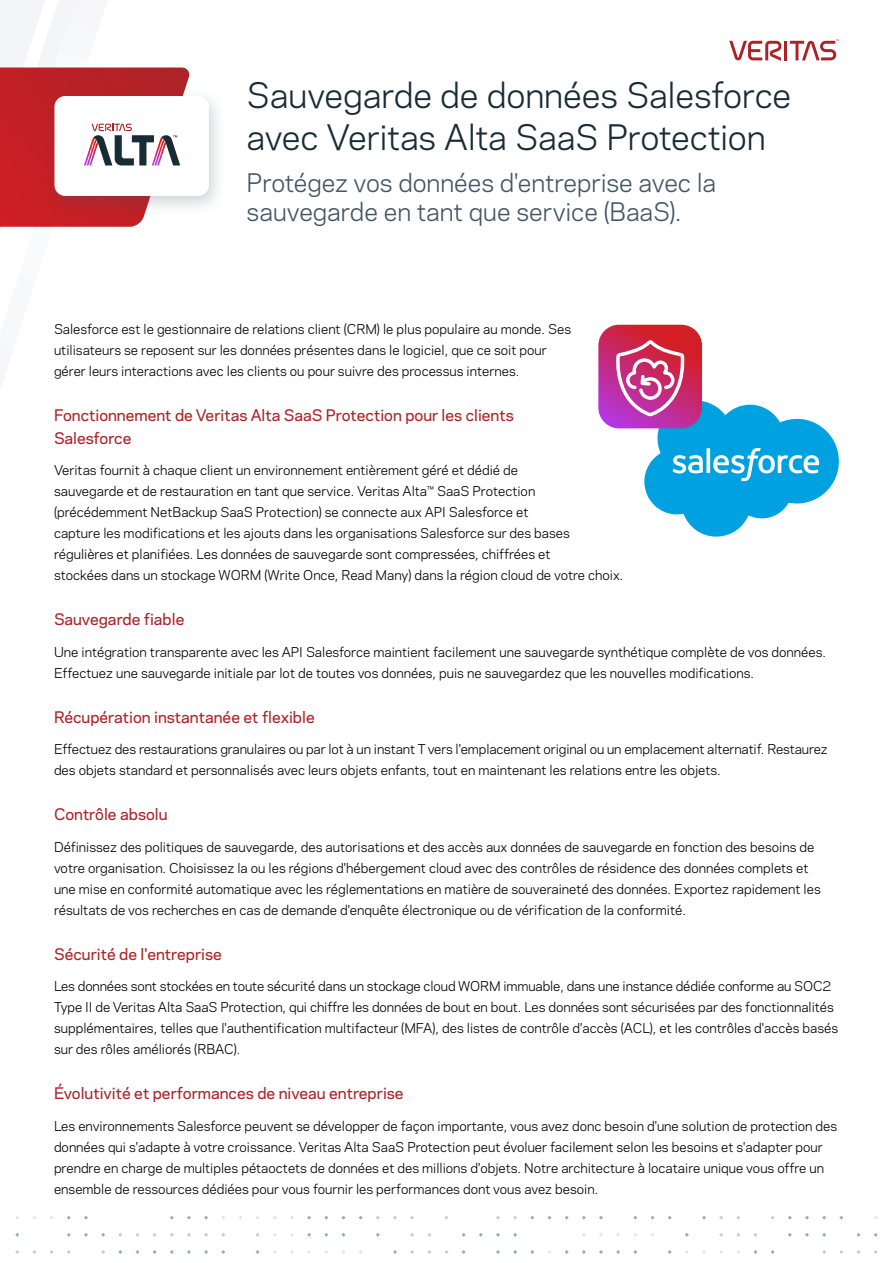
<style>
.page{position:relative;width:893px;height:1263px;background:#fff}
.page>*{position:absolute;margin:0;border:0;box-sizing:border-box;transform-origin:0 0}
.t1{font:33px/42px "Polaris";letter-spacing:-.01em;color:#182c35}
.t2{font:24px/28.8px "Polaris";letter-spacing:-.005em;color:#425563}
.t3{font:500 15px/22.5px "Polaris";color:#ab2328}
.t4{font:12.75px/21px "Polaris";color:#000}
</style>
<div class="page">
<svg style="left:771px;top:1250px;width:4px;height:4px"></svg>
<svg style="left:753px;top:1250px;width:4px;height:4px"></svg>
<svg style="left:719px;top:1233px;width:4px;height:4px"></svg>
<svg style="left:702px;top:1216px;width:4px;height:4px"></svg>
<svg style="left:702px;top:1250px;width:4px;height:4px"></svg>
<svg style="left:685px;top:1233px;width:4px;height:4px"></svg>
<svg style="left:685px;top:1250px;width:4px;height:4px"></svg>
<svg style="left:668px;top:1215px;width:4px;height:5px"></svg>
<svg style="left:668px;top:1250px;width:4px;height:4px"></svg>
<svg style="left:650px;top:1215px;width:4px;height:5px"></svg>
<svg style="left:633px;top:1215px;width:4px;height:5px"></svg>
<svg style="left:633px;top:1250px;width:4px;height:4px"></svg>
<svg style="left:616px;top:1250px;width:4px;height:4px"></svg>
<svg style="left:599px;top:1216px;width:4px;height:4px"></svg>
<svg style="left:599px;top:1250px;width:4px;height:4px"></svg>
<svg style="left:582px;top:1215px;width:4px;height:5px"></svg>
<svg style="left:582px;top:1250px;width:4px;height:4px"></svg>
<svg style="left:565px;top:1215px;width:4px;height:5px"></svg>
<svg style="left:565px;top:1250px;width:4px;height:4px"></svg>
<svg style="left:547px;top:1215px;width:4px;height:5px"></svg>
<svg style="left:530px;top:1215px;width:4px;height:5px"></svg>
<svg style="left:530px;top:1250px;width:4px;height:4px"></svg>
<svg style="left:513px;top:1233px;width:4px;height:4px"></svg>
<svg style="left:513px;top:1250px;width:4px;height:4px"></svg>
<svg style="left:496px;top:1216px;width:4px;height:4px"></svg>
<svg style="left:496px;top:1233px;width:4px;height:4px"></svg>
<svg style="left:496px;top:1250px;width:4px;height:4px"></svg>
<svg style="left:479px;top:1233px;width:4px;height:4px"></svg>
<svg style="left:462px;top:1233px;width:4px;height:4px"></svg>
<svg style="left:462px;top:1250px;width:4px;height:4px"></svg>
<svg style="left:427px;top:1250px;width:4px;height:4px"></svg>
<svg style="left:410px;top:1233px;width:4px;height:4px"></svg>
<svg style="left:410px;top:1250px;width:4px;height:4px"></svg>
<svg style="left:393px;top:1216px;width:4px;height:4px"></svg>
<svg style="left:393px;top:1250px;width:4px;height:4px"></svg>
<svg style="left:376px;top:1233px;width:4px;height:4px"></svg>
<svg style="left:359px;top:1215px;width:4px;height:5px"></svg>
<svg style="left:341px;top:1215px;width:4px;height:5px"></svg>
<svg style="left:324px;top:1215px;width:4px;height:5px"></svg>
<svg style="left:324px;top:1233px;width:4px;height:4px"></svg>
<svg style="left:307px;top:1215px;width:4px;height:5px"></svg>
<svg style="left:307px;top:1233px;width:4px;height:4px"></svg>
<svg style="left:290px;top:1250px;width:4px;height:4px"></svg>
<svg style="left:256px;top:1250px;width:4px;height:4px"></svg>
<svg style="left:221px;top:1250px;width:4px;height:4px"></svg>
<svg style="left:204px;top:1215px;width:4px;height:5px"></svg>
<svg style="left:204px;top:1233px;width:4px;height:4px"></svg>
<svg style="left:204px;top:1250px;width:4px;height:4px"></svg>
<svg style="left:187px;top:1216px;width:4px;height:4px"></svg>
<svg style="left:187px;top:1233px;width:4px;height:4px"></svg>
<svg style="left:187px;top:1250px;width:4px;height:4px"></svg>
<svg style="left:170px;top:1215px;width:4px;height:5px"></svg>
<svg style="left:170px;top:1233px;width:4px;height:4px"></svg>
<svg style="left:170px;top:1250px;width:4px;height:4px"></svg>
<svg style="left:153px;top:1250px;width:4px;height:4px"></svg>
<svg style="left:135px;top:1250px;width:4px;height:4px"></svg>
<svg style="left:118px;top:1250px;width:4px;height:4px"></svg>
<svg style="left:101px;top:1233px;width:4px;height:4px"></svg>
<svg style="left:101px;top:1250px;width:4px;height:4px"></svg>
<svg style="left:84px;top:1216px;width:4px;height:4px"></svg>
<svg style="left:84px;top:1233px;width:4px;height:4px"></svg>
<svg style="left:67px;top:1215px;width:4px;height:5px"></svg>
<svg style="left:67px;top:1233px;width:4px;height:4px"></svg>
<svg style="left:67px;top:1250px;width:4px;height:4px"></svg>
<svg style="left:50px;top:1250px;width:4px;height:4px"></svg>
<svg style="left:15px;top:1233px;width:4px;height:4px"></svg>
<svg style="left:15px;top:1250px;width:4px;height:4px"></svg>
<svg style="left:874px;top:1233px;width:4px;height:4px"></svg>
<svg style="left:874px;top:1250px;width:4px;height:4px"></svg>
<svg style="left:839px;top:1215px;width:4px;height:5px"></svg>
<svg style="left:839px;top:1250px;width:4px;height:4px"></svg>
<svg style="left:822px;top:1215px;width:4px;height:5px"></svg>
<svg style="left:822px;top:1233px;width:4px;height:4px"></svg>
<svg style="left:822px;top:1250px;width:4px;height:4px"></svg>
<svg style="left:805px;top:1216px;width:4px;height:4px"></svg>
<svg style="left:805px;top:1233px;width:4px;height:4px"></svg>
<svg style="left:788px;top:1215px;width:4px;height:5px"></svg>
<svg style="left:788px;top:1233px;width:4px;height:4px"></svg>
<hr style="left:784px;top:41px;width:3px;height:19px;background:#ab2328">
<svg style="left:729px;top:41px;width:53px;height:20px"></svg>
<svg style="left:790px;top:39px;width:49px;height:21px"></svg>
<div style="left:43px;top:87px;width:184px;height:129px;background:#425563;opacity:.25"></div>
<div style="left:54px;top:96px;width:155px;height:100px;background:#fff;border-radius:11px"></div>
<svg style="left:0;top:0;width:190px;height:231px"></svg>
<svg style="left:598px;top:325px;width:241px;height:212px"></svg>
<h1 class="t1" style="left:247px;top:73px;width:546px">Sauvegarde de données Salesforce avec Veritas Alta SaaS Protection</h1>
<h2 class="t2" style="left:247px;top:168px;width:471px">Protégez vos données d'entreprise avec la sauvegarde en tant que service (BaaS).</h2>
<p class="t4" style="left:54px;top:318px;width:519px">Salesforce est le gestionnaire de relations client (CRM) le plus populaire au monde. Ses utilisateurs se reposent sur les données présentes dans le logiciel, que ce soit pour gérer leurs interactions avec les clients ou pour suivre des processus internes.</p>
<p class="t3" style="left:54px;top:403px;width:461px">Fonctionnement de Veritas Alta SaaS Protection pour les clients<br>Salesforce</p>
<p class="t4" style="left:54px;top:459px;width:571px">Veritas fournit à chaque client un environnement entièrement géré et dédié de<br>sauvegarde et de restauration en tant que service. Veritas Alta™ SaaS Protection (précédemment NetBackup SaaS Protection) se connecte aux API Salesforce et<br>capture les modifications et les ajouts dans les organisations Salesforce sur des bases régulières et planifiées. Les données de sauvegarde sont compressées, chiffrées et<br>stockées dans un stockage WORM (Write Once, Read Many) dans la région cloud de votre choix.</p>
<p class="t3" style="left:54px;top:607px;width:132px">Sauvegarde fiable</p>
<p class="t4" style="left:54px;top:641px;width:773px">Une intégration transparente avec les API Salesforce maintient facilement une sauvegarde synthétique complète de vos données.<br>Effectuez une sauvegarde initiale par lot de toutes vos données, puis ne sauvegardez que les nouvelles modifications.</p>
<p class="t3" style="left:54px;top:705px;width:262px">Récupération instantanée et flexible</p>
<p class="t4" style="left:54px;top:738px;width:775px">Effectuez des restaurations granulaires ou par lot à un instant T vers l'emplacement original ou un emplacement alternatif. Restaurez des objets standard et personnalisés avec leurs objets enfants, tout en maintenant les relations entre les objets.</p>
<p class="t3" style="left:54px;top:802px;width:115px">Contrôle absolu</p>
<p class="t4" style="left:54px;top:836px;width:768px">Définissez des politiques de sauvegarde, des autorisations et des accès aux données de sauvegarde en fonction des besoins de votre organisation. Choisissez la ou les régions d'hébergement cloud avec des contrôles de résidence des données complets et une mise en conformité automatique avec les réglementations en matière de souveraineté des données. Exportez rapidement les résultats de vos recherches en cas de demande d'enquête électronique ou de vérification de la conformité.</p>
<p class="t3" style="left:54px;top:942px;width:169px">Sécurité de l'entreprise</p>
<p class="t4" style="left:54px;top:975px;width:786px">Les données sont stockées en toute sécurité dans un stockage cloud WORM immuable, dans une instance dédiée conforme au SOC2<br>Type II de Veritas Alta SaaS Protection, qui chiffre les données de bout en bout. Les données sont sécurisées par des fonctionnalités supplémentaires, telles que l'authentification multifacteur (MFA), des listes de contrôle d'accès (ACL), et les contrôles d'accès basés sur des rôles améliorés (RBAC).</p>
<p class="t3" style="left:54px;top:1081px;width:351px">Évolutivité et performances de niveau entreprise</p>
<p class="t4" style="left:54px;top:1115px;width:785px">Les environnements Salesforce peuvent se développer de façon importante, vous avez donc besoin d'une solution de protection des données qui s'adapte à votre croissance. Veritas Alta SaaS Protection peut évoluer facilement selon les besoins et s'adapter pour prendre en charge de multiples pétaoctets de données et des millions d'objets. Notre architecture à locataire unique vous offre un ensemble de ressources dédiées pour vous fournir les performances dont vous avez besoin.</p>
</div>
